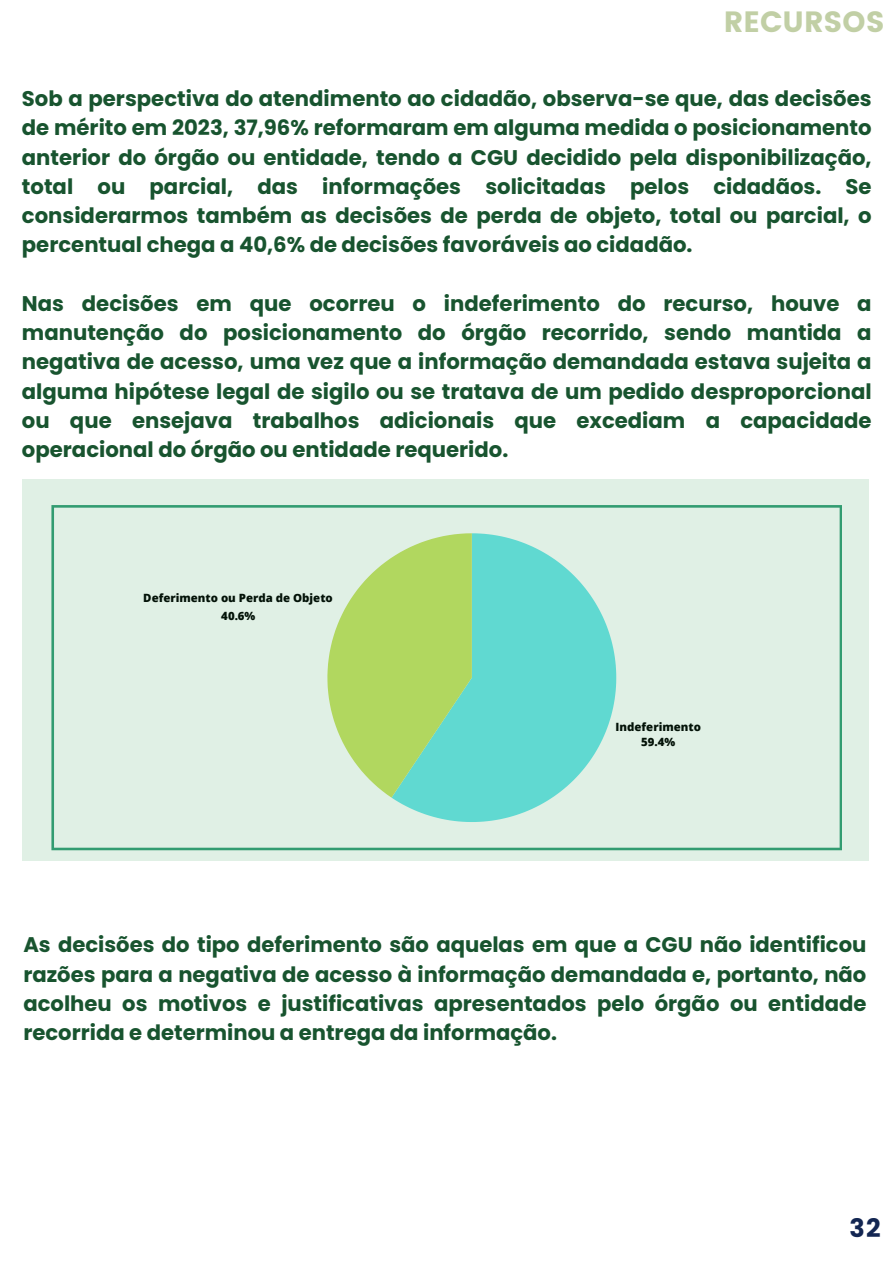
<style>
.page{position:relative;width:894px;height:1264px;background:#fff}
.page>*{position:absolute;margin:0;border:0;box-sizing:border-box;transform-origin:0 0}
.t1{font:29.25px "Poppins";color:#c1cfa5}
.t2{font:700 25.5px "Poppins";color:#132652}
.t3{font:700 21.15px/29.2px "Poppins";color:#18542f;text-align:justify}
.t4{font:800 11.4px/14.7px "Open Sans";color:#000;text-align:center}
</style>
<div class="page">
<svg style="left:22px;top:479px;width:846px;height:381px;background:#c9e9d5"></svg>
<p class="t1" style="left:723px;top:5px;width:162px">RECURSOS</p>
<h1 class="t3" style="left:22px;top:84px;width:851px">Sob a perspectiva do atendimento ao cidadão, observa-se que, das decisões de mérito em 2023, 37,96% reformaram em alguma medida o posicionamento anterior do órgão ou entidade, tendo a CGU decidido pela disponibilização, total ou parcial, das informações solicitadas pelos cidadãos. Se considerarmos também as decisões de perda de objeto, total ou parcial, o percentual chega a 40,6% de decisões favoráveis ao cidadão.</h1>
<p class="t3" style="left:22px;top:289px;width:851px">Nas decisões em que ocorreu o indeferimento do recurso, houve a manutenção do posicionamento do órgão recorrido, sendo mantida a negativa de acesso, uma vez que a informação demandada estava sujeita a alguma hipótese legal de sigilo ou se tratava de um pedido desproporcional ou que ensejava trabalhos adicionais que excediam a capacidade operacional do órgão ou entidade requerido.</p>
<p class="t4" style="left:143px;top:589px;width:191px;line-height:17.1px">Deferimento ou Perda de Objeto<br>40.6%</p>
<p class="t4" style="left:615px;top:719px;width:87px">Indeferimento<br>59.4%</p>
<p class="t3" style="left:23px;top:930px;width:844px">As decisões do tipo deferimento são aquelas em que a CGU não identificou razões para a negativa de acesso à informação demandada e, portanto, não acolheu os motivos e justificativas apresentados pelo órgão ou entidade recorrida e determinou a entrega da informação.</p>
<p class="t2" style="left:849px;top:1210px;width:33px">32</p>
</div>
